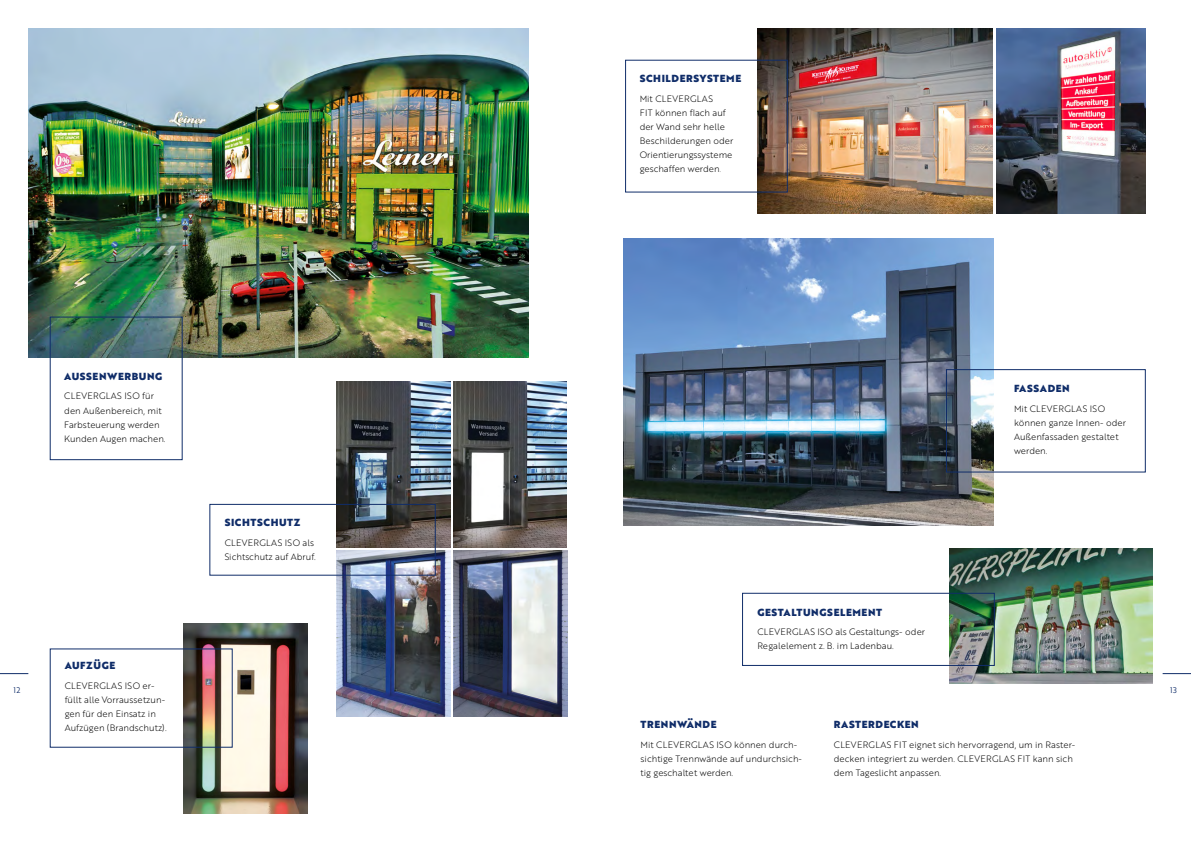
<style>
.page{position:relative;width:1191px;height:842px;background:#fff}
.page>*{position:absolute;margin:0;border:0;box-sizing:border-box;transform-origin:0 0}
.t1{font:10px "Brother 1816 Black";letter-spacing:.06em;color:#102d69}
.Fließtext{font:9px/14px "Brother 1816 Light";color:#000}
.t2{font:8px "Brother 1816 Book";color:#102d69}
.s1{font-size:6.6px}
</style>
<div class="page">
<svg style="left:1162px;top:673px;width:29px;height:1px"></svg>
<svg style="left:0;top:673px;width:28px;height:1px"></svg>
<img style="left:949px;top:549px;width:203px;height:134px">
<img style="left:183px;top:623px;width:124px;height:191px">
<img style="left:28px;top:28px;width:500px;height:329px">
<div style="left:50px;top:317px;width:132px;height:143px;border:1px solid #102d69"></div>
<img style="left:337px;top:550px;width:113px;height:166px">
<img style="left:453px;top:550px;width:114px;height:166px">
<img style="left:337px;top:381px;width:113px;height:167px">
<img style="left:453px;top:381px;width:114px;height:167px">
<img style="left:757px;top:28px;width:235px;height:186px">
<img style="left:996px;top:28px;width:149px;height:186px">
<div style="left:209px;top:504px;width:226px;height:71px;border:1px solid #102d69"></div>
<img style="left:624px;top:239px;width:370px;height:287px">
<div style="left:946px;top:369px;width:199px;height:103px;border:1px solid #102d69"></div>
<div style="left:625px;top:60px;width:162px;height:132px;border:1px solid #102d69"></div>
<div style="left:742px;top:593px;width:252px;height:73px;border:1px solid #102d69"></div>
<p class="t1" style="left:64px;top:368px;width:100px">AUSSENWERBUNG</p>
<p class="Fließtext" style="left:64px;top:389px;width:103px">CLEVERGLAS ISO für den Außenbereich, mit<br>Farbsteuerung werden<br>Kunden Augen machen.</p>
<p class="t1" style="left:225px;top:514px;width:77px">SICHTSCHUTZ</p>
<p class="Fließtext" style="left:225px;top:535px;width:93px">CLEVERGLAS ISO als<br>Sichtschutz auf Abruf.</p>
<p class="t1" style="left:639px;top:71px;width:103px">SCHILDERSYSTEME</p>
<p class="Fließtext" style="left:639px;top:91px;width:95px">Mit CLEVERGLAS<br>FIT können flach auf der Wand sehr helle<br>Beschilderungen oder<br>Orientierungssysteme geschaffen werden<span class="s1">.</span></p>
<p class="t1" style="left:757px;top:604px;width:126px">GESTALTUNGSELEMENT</p>
<p class="Fließtext" style="left:757px;top:625px;width:169px">CLEVERGLAS ISO als Gestaltungs- oder<br>Regalelement z. B. im Ladenbau.</p>
<p class="t1" style="left:1014px;top:381px;width:57px">FASSADEN</p>
<p class="Fließtext" style="left:1014px;top:401px;width:113px">Mit CLEVERGLAS ISO können ganze Innen- oder<br>Außenfassaden gestaltet werden.</p>
<p class="t1" style="left:65px;top:658px;width:52px">AUFZÜGE</p>
<p class="Fließtext" style="left:65px;top:678px;width:103px">CLEVERGLAS ISO er&shy;füllt alle Vorraussetzun&shy;gen für den Einsatz in<br>Aufzügen (Brandschutz).</p>
<p class="t2" style="left:14px;top:685px;width:8px">12</p>
<p class="t2" style="left:1170px;top:685px;width:8px">13</p>
<p class="t1" style="left:640px;top:717px;width:77px">TRENNWÄNDE</p>
<p class="Fließtext" style="left:640px;top:737px;width:163px">Mit CLEVERGLAS ISO können durch&shy;sichtige Trennwände auf undurchsich&shy;tig geschaltet werden.</p>
<p class="t1" style="left:834px;top:717px;width:86px">RASTERDECKEN</p>
<p class="Fließtext" style="left:834px;top:737px;width:243px">CLEVERGLAS FIT eignet sich hervorragend, um in Raster&shy;decken integriert zu werden. CLEVERGLAS FIT kann sich dem Tageslicht anpassen.</p>
</div>
